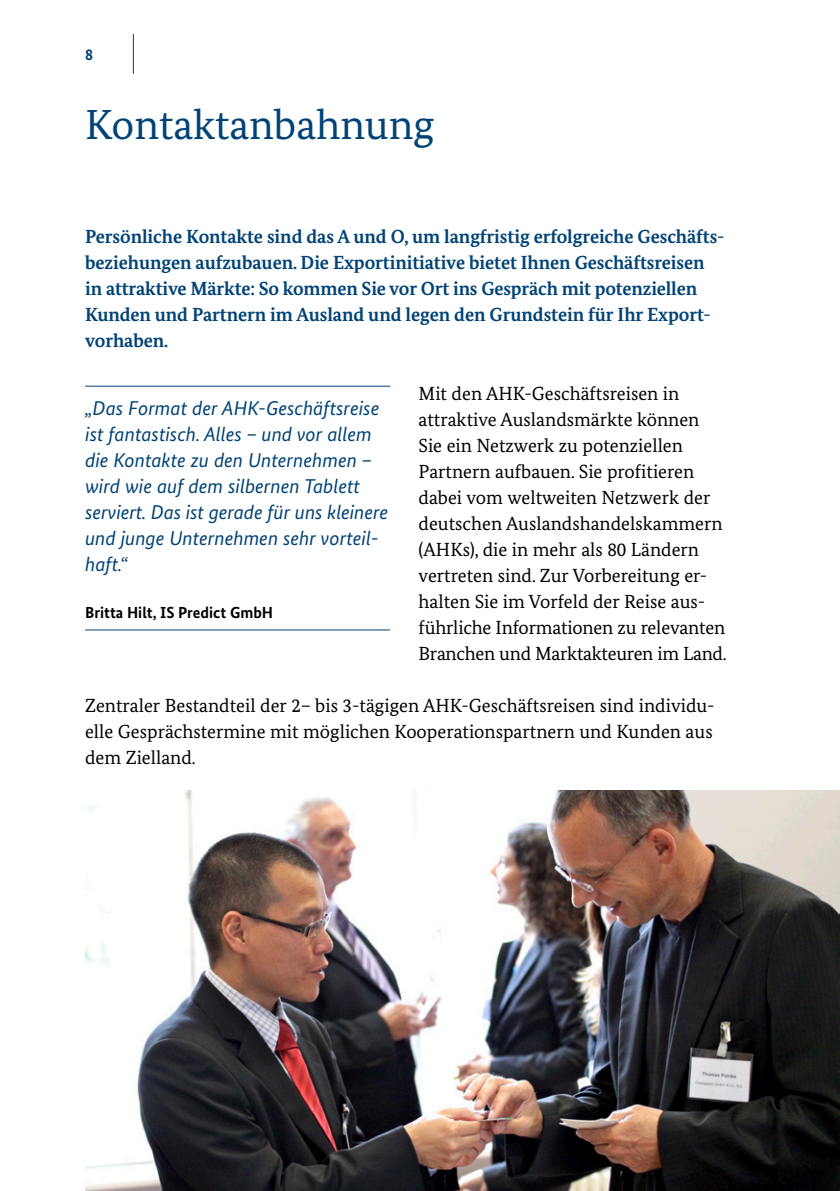
<style>
.page{position:relative;width:840px;height:1191px;background:#fff}
.page>*{position:absolute;margin:0;border:0;box-sizing:border-box;transform-origin:0 0}
.t1{font:42px "Bundes Serif";color:#004376}
.t2{font:italic 20px/26px "Bundes Sans";color:#004376}
.t3{font:19px/26px "Bundes Serif";color:#000}
.t4{font:700 19px/26px "Bundes Serif";letter-spacing:-.005em;color:#004376}
.t5{font:700 16px "Bundes Sans";color:#000}
.t6{font:700 16px "Bundes Sans";color:#004376}
</style>
<div class="page">
<img style="left:85px;top:790px;width:754px;height:401px">
<hr style="left:133px;top:34px;width:1px;height:40px;background:#004376">
<hr style="left:85px;top:386px;width:305px;height:1px;background:#004376">
<hr style="left:85px;top:629px;width:305px;height:1px;background:#004376">
<p class="t6" style="left:85px;top:44px;width:9px">8</p>
<h2 class="t1" style="left:85px;top:99px;width:350px">Kontaktanbahnung</h2>
<p class="t4" style="left:85px;top:224px;width:640px">Persönliche Kontakte sind das A und O, um langfristig erfolgreiche Geschäfts&shy;beziehungen aufzubauen. Die Exportinitiative bietet Ihnen Geschäftsreisen in attraktive Märkte: So kommen Sie vor Ort ins Gespräch mit potenziellen Kunden und Partnern im Ausland und legen den Grundstein für Ihr Export&shy;vorhaben.</p>
<p class="t3" style="left:418px;top:380px;width:309px">Mit den AHK-Geschäftsreisen in attraktive Auslandsmärkte können Sie ein Netzwerk zu potenziellen Partnern aufbauen. Sie profitieren dabei vom weltweiten Netzwerk der deutschen Auslandshandelskammern (AHKs), die in mehr als 80 Ländern vertreten sind. Zur Vorbereitung er-- halten Sie im Vorfeld der Reise aus&shy;führliche Informationen zu relevanten Branchen und Marktakteuren im Land.</p>
<p class="t3" style="left:85px;top:692px;width:630px;text-align:justify">Zentraler Bestandteil der 2– bis 3-tägigen AHK-Geschäftsreisen sind individu&shy;elle Gesprächstermine mit möglichen Kooperationspartnern und Kunden aus dem Zielland.</p>
<p class="t2" style="left:85px;top:395px;width:304px">„Das Format der AHK-Geschäftsreise ist fantastisch. Alles – und vor allem die Kontakte zu den Unternehmen – wird wie auf dem silbernen Tablett serviert. Das ist gerade für uns kleinere und junge Unternehmen sehr vorteil&shy;haft.“</p>
<p class="t5" style="left:85px;top:603px;width:189px">Britta Hilt, IS Predict GmbH</p>
</div>
